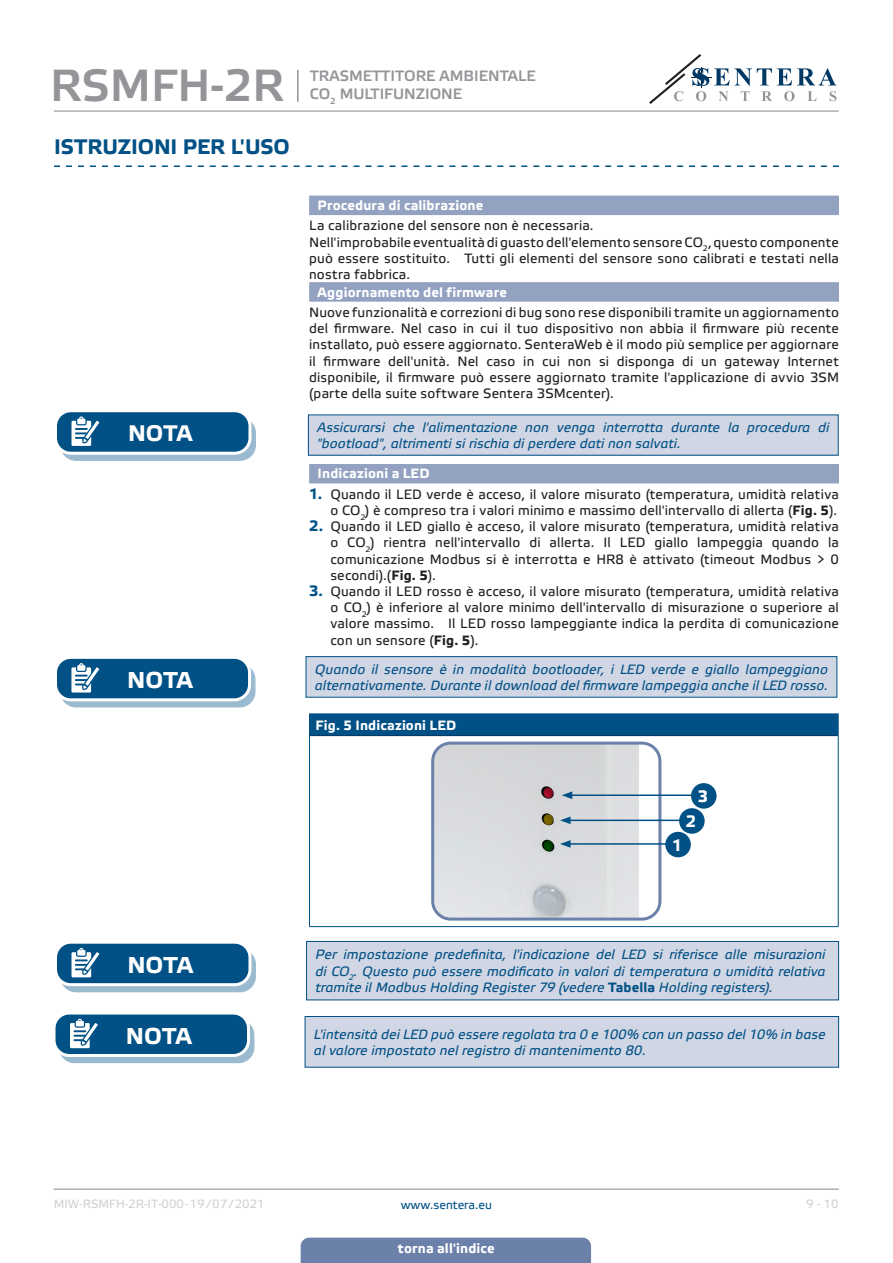
<style>
.page{position:relative;width:893px;height:1263px;background:#fff}
.page>*{position:absolute;margin:0;border:0;box-sizing:border-box;transform-origin:0 0}
.t1{font:45px "Etelka Medium Pro";color:#939598}
.t2{font:700 22.95px "Etelka Text Pro";letter-spacing:-.005em;color:#fff}
.t3{font:700 22.5px "Etelka Text Pro";color:#fff}
.t4{font:700 21px "Etelka Text Pro";letter-spacing:-.005em;color:#015186}
.TABLE_TEXT_WHITE{font:700 16.5px "Etelka Text Pro";color:#fff}
.t5{font:15px/18px "Etelka Medium Pro";color:#939598}
.body{font:13.5px/16.2px "Etelka Text Pro";letter-spacing:.015em;color:#231f20;text-align:justify}
.attention{font:italic 13.5px/16.2px "Etelka Text Pro";letter-spacing:.01em;color:#015186}
.Number-roman{font:700 13.5px "Etelka Text Pro";letter-spacing:.01em;color:#fff}
.table_text{font:700 13.5px "Etelka Text Pro";letter-spacing:.01em;color:#fff}
.t6{font:12px "Etelka Text Pro";color:#d1d2d4}
.t7{font:12px "Etelka Text Pro";color:#015186}
.s1{font-weight:700;font-size:15px;color:#015186}
.s2{font-weight:700}
.s3{font-weight:700;font-style:normal}
</style>
<div class="page">
<hr style="left:54px;top:111px;width:785px;height:1px;background:#939598">
<hr style="left:54px;top:1188px;width:785px;height:2px;background:#939598">
<svg style="left:649px;top:54px;width:187px;height:50px"></svg>
<div style="left:301px;top:1237px;width:290px;height:26px;background:#6c81aa"></div>
<hr style="left:297px;top:70px;width:1px;height:32px;background:#939598">
<svg style="left:54px;top:165px;width:785px;height:2px"></svg>
<div style="left:309px;top:196px;width:530px;height:19px;background:#94a2c2"></div>
<div style="left:309px;top:282px;width:530px;height:20px;background:#94a2c2"></div>
<div style="left:309px;top:464px;width:530px;height:19px;background:#94a2c2"></div>
<div style="left:61px;top:418px;width:194px;height:42px;background:#9abacf;border-radius:15px"></div>
<div style="left:60px;top:417px;width:196px;height:44px;border:1px solid #015186;border-radius:15px"></div>
<div style="left:56px;top:411px;width:194px;height:42px;background:#015186;border-radius:15px"></div>
<div style="left:54px;top:409px;width:197px;height:46px;border:3px solid #fff;border-radius:15px"></div>
<svg style="left:71px;top:416px;width:34px;height:38px"></svg>
<div style="left:308px;top:415px;width:530px;height:40px;background:#d1d6e4"></div>
<div style="left:61px;top:664px;width:194px;height:43px;background:linear-gradient(to right,#9abacf,#9bbbcf);border-radius:15px"></div>
<div style="left:60px;top:664px;width:196px;height:43px;border:1px solid #015186;border-radius:15px"></div>
<div style="left:56px;top:657px;width:194px;height:43px;background:#015186;border-radius:15px"></div>
<div style="left:54px;top:656px;width:197px;height:45px;border:3px solid #fff;border-radius:15px"></div>
<svg style="left:71px;top:663px;width:33px;height:38px"></svg>
<div style="left:306px;top:657px;width:531px;height:40px;background:#d1d6e4"></div>
<div style="left:306px;top:656px;width:531px;height:41px;border:1px solid #015186"></div>
<div style="left:309px;top:714px;width:529px;height:22px;background:#015186"></div>
<hr style="left:309px;top:713px;width:530px;height:1px;background:#015186">
<svg style="left:838px;top:714px;width:1px;height:22px"></svg>
<hr style="left:309px;top:736px;width:1px;height:190px;background:#015186">
<hr style="left:838px;top:736px;width:1px;height:190px;background:#015186">
<hr style="left:309px;top:926px;width:530px;height:1px;background:#015186">
<hr style="left:310px;top:735px;width:528px;height:1px;background:#003864">
<img style="left:435px;top:743px;width:225px;height:176px">
<div style="left:431px;top:742px;width:230px;height:178px;border:3px solid #6c81aa;border-radius:18px"></div>
<hr style="left:570px;top:794px;width:129px;height:2px;background:#015186">
<svg style="left:562px;top:791px;width:10px;height:8px"></svg>
<hr style="left:568px;top:819px;width:118px;height:2px;background:#015186">
<svg style="left:560px;top:816px;width:11px;height:8px"></svg>
<hr style="left:568px;top:843px;width:118px;height:2px;background:#015186">
<svg style="left:560px;top:840px;width:11px;height:8px"></svg>
<div style="left:691px;top:783px;width:26px;height:26px;background:#015186;border-radius:50%"></div>
<div style="left:679px;top:808px;width:26px;height:26px;background:#015186;border-radius:50%"></div>
<div style="left:665px;top:832px;width:26px;height:25px;background:#015186;border-radius:50%"></div>
<svg style="left:61px;top:949px;width:194px;height:43px"></svg>
<div style="left:60px;top:948px;width:196px;height:44px;border:1px solid #015186;border-radius:15px"></div>
<div style="left:56px;top:942px;width:194px;height:43px;background:#015186;border-radius:15px"></div>
<div style="left:54px;top:941px;width:197px;height:45px;border:3px solid #fff;border-radius:15px"></div>
<svg style="left:71px;top:948px;width:34px;height:37px"></svg>
<div style="left:307px;top:941px;width:532px;height:59px;background:#d1d6e4"></div>
<div style="left:306px;top:941px;width:533px;height:59px;border:1px solid #015186"></div>
<div style="left:59px;top:1020px;width:195px;height:42px;background:#9abacf;border-radius:15px"></div>
<div style="left:59px;top:1019px;width:195px;height:44px;border:1px solid #015186;border-radius:15px"></div>
<div style="left:54px;top:1013px;width:194px;height:42px;background:#015186;border-radius:15px"></div>
<div style="left:53px;top:1011px;width:197px;height:46px;border:3px solid #fff;border-radius:15px"></div>
<svg style="left:70px;top:1019px;width:33px;height:37px"></svg>
<div style="left:305px;top:1016px;width:534px;height:51px;background:#d1d6e4"></div>
<div style="left:305px;top:1016px;width:534px;height:51px;border:1px solid #015186"></div>
<h1 class="t1" style="left:50px;top:61px;width:236px">RSMFH-2R</h1>
<p class="t5" style="left:310px;top:67px;width:227px">TRASMETTITORE AMBIENTALE<br>CO<sub>2</sub> MULTIFUNZIONE</p>
<p class="t4" style="left:54px;top:135px;width:237px">ISTRUZIONI PER L'USO</p>
<p class="Number-roman" style="left:318px;top:198px;width:167px">Procedura di calibrazione</p>
<p class="body" style="left:309px;top:218px;width:286px">La calibrazione del sensore non è necessaria.</p>
<p class="body" style="left:309px;top:235px;width:531px">Nell'improbabile eventualità di guasto dell'elemento sensore CO<sub>2</sub>, questo componente può essere sostituito. Tutti gli elementi del sensore sono calibrati e testati nella nostra fabbrica.</p>
<p class="Number-roman" style="left:318px;top:284px;width:191px">Aggiornamento del firmware</p>
<p class="body" style="left:309px;top:305px;width:531px">Nuove funzionalità e correzioni di bug sono rese disponibili tramite un aggiornamento del firmware. Nel caso in cui il tuo dispositivo non abbia il firmware più recente installato, può essere aggiornato. SenteraWeb è il modo più semplice per aggiornare il firmware dell'unità. Nel caso in cui non si disponga di un gateway Internet disponibile, il firmware può essere aggiornato tramite l'applicazione di avvio 3SM (parte della suite software Sentera 3SMcenter).</p>
<p class="t3" style="left:128px;top:421px;width:66px">NOTA</p>
<p class="attention" style="left:317px;top:420px;width:514px">Assicurarsi che l'alimentazione non venga interrotta durante la procedura di "bootload", altrimenti si rischia di perdere dati non salvati.</p>
<p class="Number-roman" style="left:318px;top:466px;width:113px">Indicazioni a LED</p>
<p class="body" style="left:309px;top:487px;width:531px;text-align:right"><span class="s1">1.</span> Quando il LED verde è acceso, il valore misurato (temperatura, umidità relativa o CO<sub>2</sub>) è compreso tra i valori minimo e massimo dell'intervallo di allerta (<span class="s2">Fig. 5</span>).</p>
<p class="body" style="left:330px;top:519px;width:510px;text-indent:-21px"><span class="s1">2.</span> Quando il LED giallo è acceso, il valore misurato (temperatura, umidità relativa o CO<sub>2</sub>) rientra nell'intervallo di allerta. Il LED giallo lampeggia quando la comunicazione Modbus si è interrotta e HR8 è attivato (timeout Modbus &gt; 0 secondi).(<span class="s2">Fig. 5</span>).</p>
<p class="body" style="left:330px;top:584px;width:510px;text-indent:-21px"><span class="s1">3.</span> Quando il LED rosso è acceso, il valore misurato (temperatura, umidità relativa o CO<sub>2</sub>) è inferiore al valore minimo dell'intervallo di misurazione o superiore al valore massimo. Il LED rosso lampeggiante indica la perdita di comunicazione con un sensore (<span class="s2">Fig. 5</span>).</p>
<p class="t2" style="left:127px;top:667px;width:67px">NOTA</p>
<p class="attention" style="left:315px;top:662px;width:515px">Quando il sensore è in modalità bootloader, i LED verde e giallo lampeggiano alternativamente. Durante il download del firmware lampeggia anche il LED rosso.</p>
<p class="table_text" style="left:315px;top:717px;width:142px">Fig. 5 Indicazioni LED</p>
<p class="TABLE_TEXT_WHITE" style="left:698px;top:787px;width:12px">3</p>
<p class="TABLE_TEXT_WHITE" style="left:686px;top:812px;width:12px">2</p>
<p class="TABLE_TEXT_WHITE" style="left:672px;top:836px;width:12px">1</p>
<p class="t2" style="left:127px;top:952px;width:67px">NOTA</p>
<p class="attention" style="left:315px;top:947px;width:512px;text-align:justify">Per impostazione predefinita, l'indicazione del LED si riferisce alle misurazioni di CO<sub>2</sub>. Questo può essere modificato in valori di temperatura o umidità relativa tramite il Modbus Holding Register 79 (vedere <span class="s3">Tabella</span> Holding registers).</p>
<p class="t2" style="left:126px;top:1023px;width:67px">NOTA</p>
<p class="attention" style="left:314px;top:1027px;width:513px">L'intensità dei LED può essere regolata tra 0 e 100% con un passo del 10% in base al valore impostato nel registro di mantenimento 80.</p>
<p class="t6" style="left:54px;top:1197px;width:212px">MIW-RSMFH-2R-IT-000 - 19 / 07 / 2021</p>
<p class="t7" style="left:401px;top:1198px;width:93px">www.sentera.eu</p>
<p class="t6" style="left:806px;top:1197px;width:34px">9 - 10</p>
<p class="Number-roman" style="left:398px;top:1240px;width:98px">torna all'indice</p>
</div>
